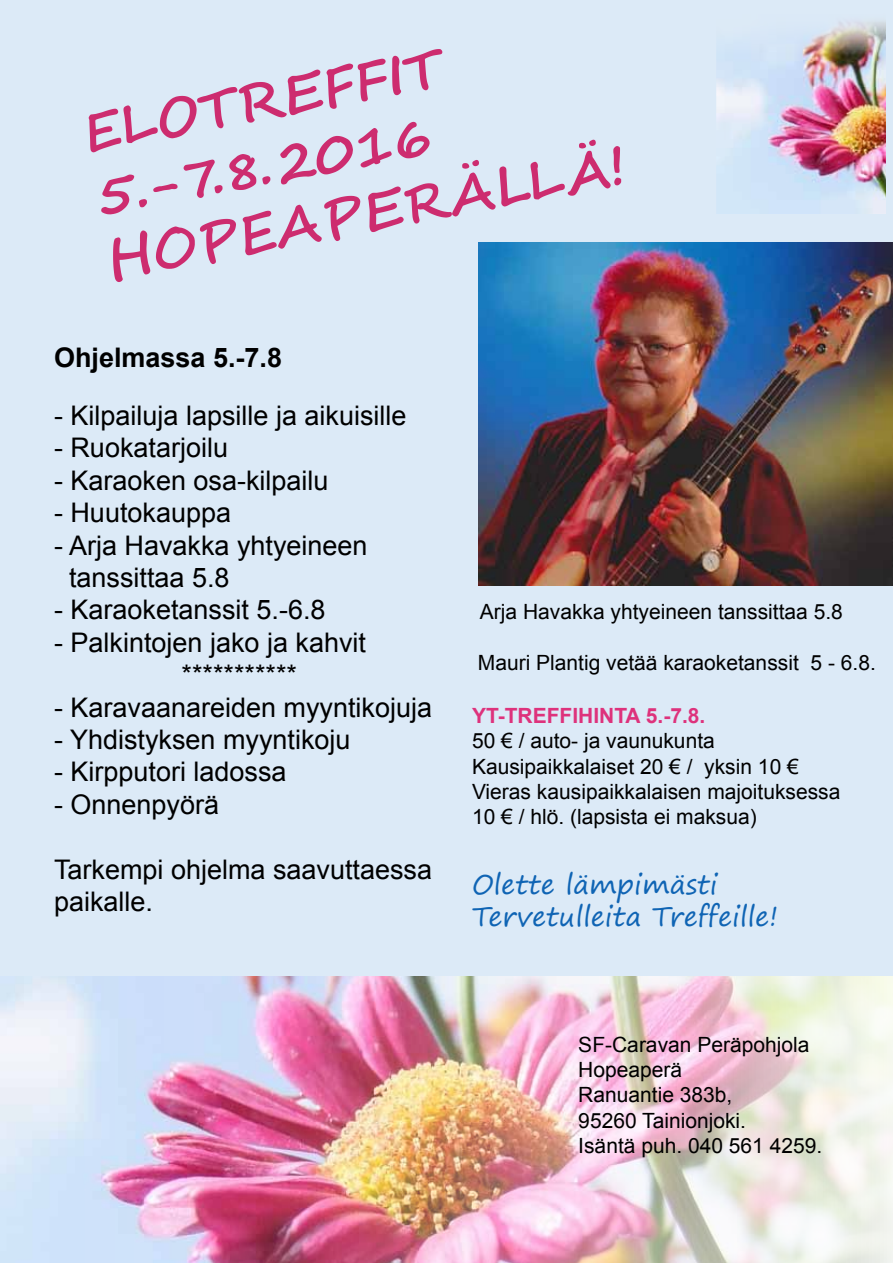
<style>
.page{position:relative;width:893px;height:1263px;background:#fff}
.page>*{position:absolute;margin:0;border:0;box-sizing:border-box;transform-origin:0 0}
.t1{font:700 54px/65.1px "Segoe Script";color:#cd2c6f}
.t2{font:27px/32.4px "Arial";color:#000}
.t3{font:27px/32.4px "Segoe Print";color:#0f64b4}
.t4{font:700 27px "Arial";color:#000}
.t5{font:21px/25.2px "Arial";color:#000}
.t6{font:700 21px "Arial";color:#de327c}
</style>
<div class="page">
<img style="left:0;top:976px;width:893px;height:287px">
<div style="left:0;top:0;width:893px;height:976px;background:#dceaf7"></div>
<img style="left:478px;top:242px;width:415px;height:344px">
<img style="left:717px;top:21px;width:169px;height:192px">
<h1 class="t1" style="left:77px;top:104px;width:529px;rotate:-11deg">ELOTREFFIT<br>5.-7.8.2016<br>HOPEAPERÄLLÄ!</h1>
<p class="t4" style="left:54px;top:340px;width:230px">Ohjelmassa 5.-7.8</p>
<p class="t2" style="left:54px;top:399px;width:354px">- Kilpailuja lapsille ja aikuisille</p>
<p class="t2" style="left:54px;top:432px;width:176px">- Ruokatarjoilu</p>
<p class="t2" style="left:54px;top:464px;width:276px">- Karaoken osa-kilpailu</p>
<p class="t2" style="left:54px;top:497px;width:179px">- Huutokauppa</p>
<p class="t2" style="left:69px;top:529px;width:300px;text-indent:-15px">- Arja Havakka yhtyeineen tanssittaa 5.8</p>
<p class="t2" style="left:54px;top:594px;width:273px">- Karaoketanssit 5.-6.8</p>
<p class="t2" style="left:182px;top:626px;width:186px;text-indent:-128px">- Palkintojen jako ja kahvit ***********</p>
<p class="t2" style="left:54px;top:691px;width:380px">- Karavaanareiden myyntikojuja</p>
<p class="t2" style="left:54px;top:723px;width:298px">- Yhdistyksen myyntikoju</p>
<p class="t2" style="left:54px;top:756px;width:234px">- Kirpputori ladossa</p>
<p class="t2" style="left:54px;top:788px;width:167px">- Onnenpyörä</p>
<p class="t2" style="left:54px;top:853px;width:380px">Tarkempi ohjelma saavuttaessa paikalle.</p>
<p class="t5" style="left:480px;top:599px;width:365px">Arja Havakka yhtyeineen tanssittaa 5.8</p>
<p class="t5" style="left:478px;top:650px;width:400px">Mauri Plantig vetää karaoketanssit 5 - 6.8.</p>
<p class="t6" style="left:472px;top:702px;width:235px">YT-TREFFIHINTA 5.-7.8.</p>
<p class="t5" style="left:472px;top:729px;width:370px">50 € / auto- ja vaunukunta Kausipaikkalaiset 20 € / yksin 10 € Vieras kausipaikkalaisen majoituksessa 10 € / hlö. (lapsista ei maksua)</p>
<p class="t3" style="left:472px;top:867px;width:308px">Olette lämpimästi<br>Tervetulleita Treffeille!</p>
<p class="t5" style="left:578px;top:1032px;width:246px">SF-Caravan Peräpohjola<br>Hopeaperä<br>Ranuantie 383b,<br>95260 Tainionjoki.<br>Isäntä puh. 040 561 4259.</p>
</div>
